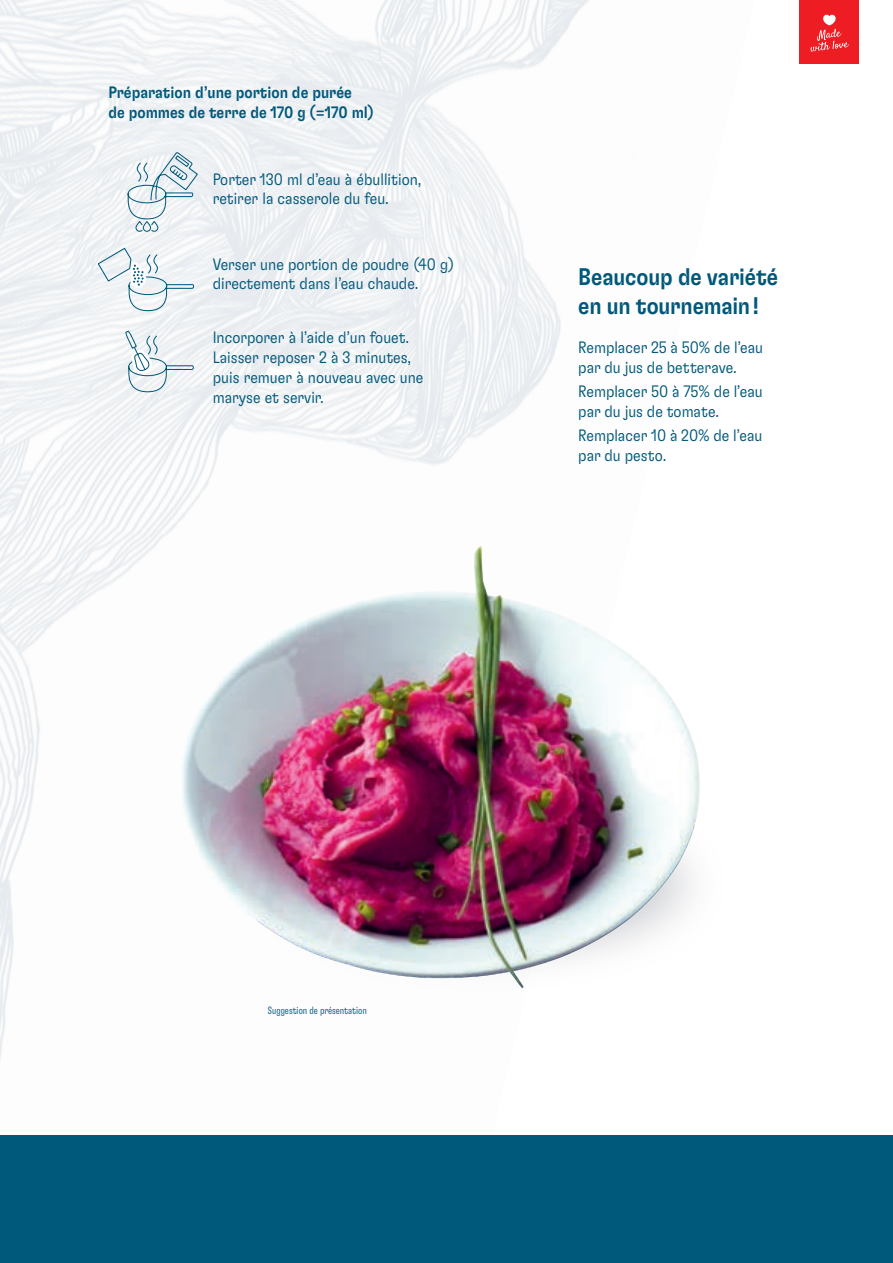
<style>
.page{position:relative;width:893px;height:1263px;background:#fff}
.page>*{position:absolute;margin:0;border:0;box-sizing:border-box;transform-origin:0 0}
.t1{font:500 condensed 24px/28.8px "GT Flexa";letter-spacing:-.005em;color:#00587a}
.t2{font:300 condensed 16.5px/19.8px "GT Flexa";color:#00587a}
.t3{font:500 condensed 16.5px/19.8px "GT Flexa";color:#00587a}
.t4{font:300 extra-condensed 10.5px "GT Flexa";color:#00587a}
</style>
<div class="page">
<img style="left:0;top:0;width:589px;height:1060px">
<div style="left:800px;top:0;width:59px;height:63px;background:#ee1d23"></div>
<svg style="left:811px;top:15px;width:38px;height:37px"></svg>
<svg style="left:125px;top:151px;width:74px;height:81px"></svg>
<svg style="left:97px;top:247px;width:98px;height:68px"></svg>
<svg style="left:124px;top:331px;width:70px;height:98px"></svg>
<div style="left:0;top:1135px;width:893px;height:128px;background:#00587a"></div>
<img style="left:32px;top:519px;width:668px;height:540px">
<p class="t3" style="left:108px;top:82px;width:267px">Préparation d’une portion de purée<br>de pommes de terre de 170 g (=170 ml)</p>
<p class="t2" style="left:213px;top:169px;width:210px">Porter 130 ml d’eau à ébullition, retirer la casserole du feu.</p>
<p class="t2" style="left:213px;top:254px;width:243px">Verser une portion de poudre (40 g) directement dans l’eau chaude.</p>
<p class="t2" style="left:213px;top:327px;width:212px">Incorporer à l’aide d’un fouet.<br>Laisser reposer 2 à 3 minutes, puis remuer à nouveau avec une maryse et servir.</p>
<h1 class="t1" style="left:578px;top:261px;width:201px">Beaucoup de variété en un tournemain !</h1>
<p class="t2" style="left:578px;top:337px;width:186px">Remplacer 25 à 50% de l’eau par du jus de betterave.</p>
<p class="t2" style="left:578px;top:381px;width:186px">Remplacer 50 à 75% de l’eau par du jus de tomate.</p>
<p class="t2" style="left:578px;top:425px;width:186px">Remplacer 10 à 20% de l’eau par du pesto.</p>
<p class="t4" style="left:268px;top:1004px;width:100px">Suggestion de présentation</p>
</div>
